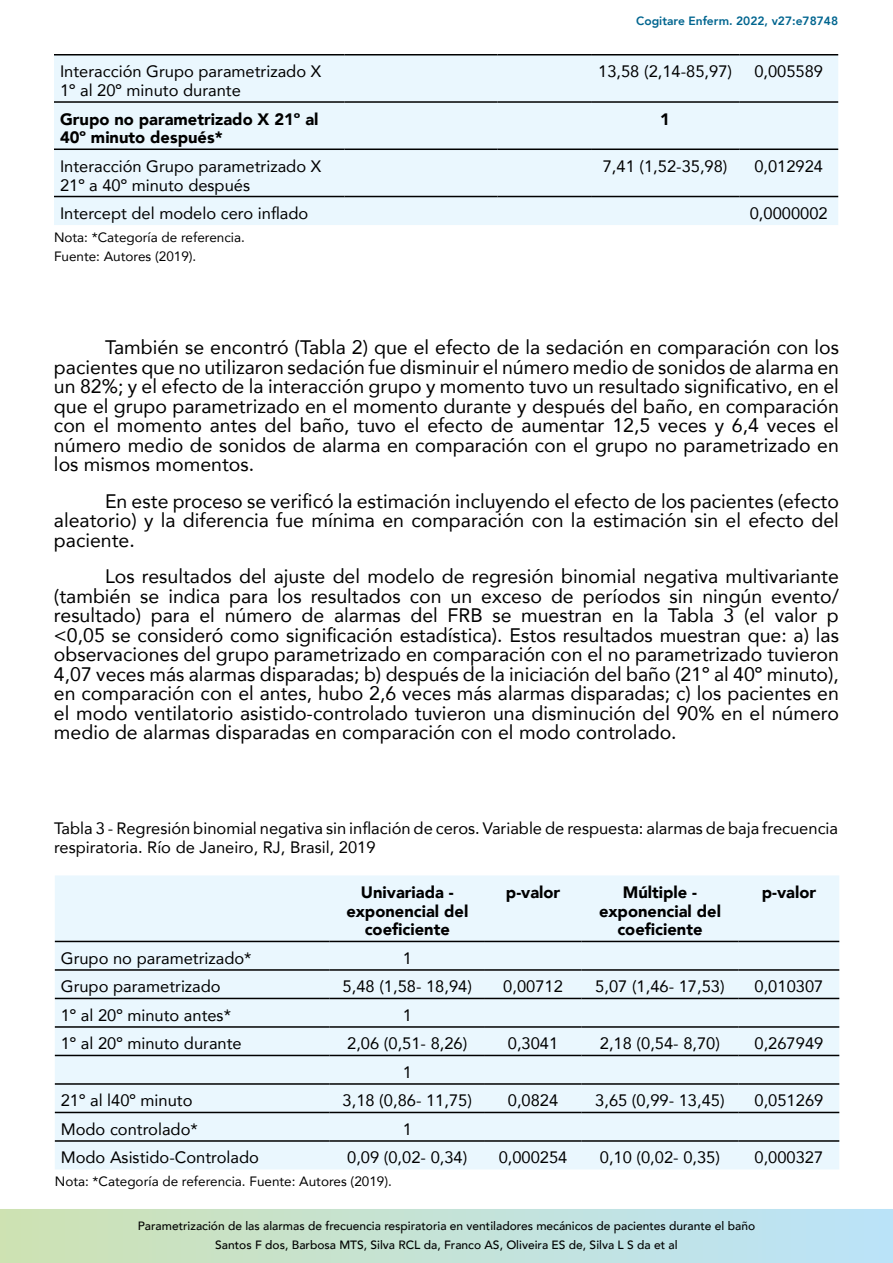
<style>
.page{position:relative;width:893px;height:1263px;background:#fff}
.page>*{position:absolute;margin:0;border:0;box-sizing:border-box;transform-origin:0 0}
.t1{font:19.5px/19.5px "Avenir";color:#000;text-align:justify}
.t2{font:16.5px/18.8px "Avenir";color:#000}
.t3{font:900 16.5px/18.8px "Avenir";color:#000;text-align:center}
.t4{font:13.5px/18.8px "Avenir";color:#000}
.t5{font:500 12px/18.6px "Avenir";color:#000;text-align:center}
.t6{font:800 12px "Avenir";color:#00658f}
</style>
<div class="page">
<svg style="left:0;top:1209px;width:893px;height:54px;background:#c4e2d6"></svg>
<div style="left:54px;top:56px;width:784px;height:169px;background:#eaf7fe"></div>
<hr style="left:54px;top:54px;width:290px;height:2px;background:#000">
<hr style="left:344px;top:54px;width:153px;height:2px;background:#000">
<hr style="left:497px;top:54px;width:94px;height:2px;background:#000">
<hr style="left:591px;top:54px;width:148px;height:2px;background:#000">
<hr style="left:739px;top:54px;width:99px;height:2px;background:#000">
<hr style="left:54px;top:101px;width:290px;height:2px;background:#000">
<hr style="left:344px;top:101px;width:153px;height:2px;background:#000">
<hr style="left:497px;top:101px;width:94px;height:2px;background:#000">
<hr style="left:591px;top:101px;width:148px;height:2px;background:#000">
<hr style="left:739px;top:101px;width:99px;height:2px;background:#000">
<hr style="left:54px;top:149px;width:290px;height:1px;background:#000">
<hr style="left:344px;top:149px;width:153px;height:1px;background:#000">
<hr style="left:497px;top:149px;width:94px;height:1px;background:#000">
<hr style="left:591px;top:149px;width:148px;height:1px;background:#000">
<hr style="left:739px;top:149px;width:99px;height:1px;background:#000">
<hr style="left:54px;top:196px;width:290px;height:1px;background:#000">
<hr style="left:344px;top:196px;width:153px;height:1px;background:#000">
<hr style="left:497px;top:196px;width:94px;height:1px;background:#000">
<hr style="left:591px;top:196px;width:148px;height:1px;background:#000">
<hr style="left:739px;top:196px;width:99px;height:1px;background:#000">
<div style="left:55px;top:875px;width:784px;height:294px;background:#eaf7fe"></div>
<hr style="left:55px;top:941px;width:275px;height:1px;background:#000">
<hr style="left:330px;top:941px;width:155px;height:1px;background:#000">
<hr style="left:485px;top:941px;width:96px;height:1px;background:#000">
<hr style="left:581px;top:941px;width:158px;height:1px;background:#000">
<hr style="left:739px;top:941px;width:100px;height:1px;background:#000">
<hr style="left:55px;top:969px;width:275px;height:2px;background:#000">
<hr style="left:330px;top:969px;width:155px;height:2px;background:#000">
<hr style="left:485px;top:969px;width:96px;height:2px;background:#000">
<hr style="left:581px;top:969px;width:158px;height:2px;background:#000">
<hr style="left:739px;top:969px;width:100px;height:2px;background:#000">
<hr style="left:55px;top:998px;width:275px;height:1px;background:#000">
<hr style="left:330px;top:998px;width:155px;height:1px;background:#000">
<hr style="left:485px;top:998px;width:96px;height:1px;background:#000">
<hr style="left:581px;top:998px;width:158px;height:1px;background:#000">
<hr style="left:739px;top:998px;width:100px;height:1px;background:#000">
<hr style="left:55px;top:1026px;width:275px;height:2px;background:#000">
<hr style="left:330px;top:1026px;width:155px;height:2px;background:#000">
<hr style="left:485px;top:1026px;width:96px;height:2px;background:#000">
<hr style="left:581px;top:1026px;width:158px;height:2px;background:#000">
<hr style="left:739px;top:1026px;width:100px;height:2px;background:#000">
<hr style="left:55px;top:1055px;width:275px;height:1px;background:#000">
<hr style="left:330px;top:1055px;width:155px;height:1px;background:#000">
<hr style="left:485px;top:1055px;width:96px;height:1px;background:#000">
<hr style="left:581px;top:1055px;width:158px;height:1px;background:#000">
<hr style="left:739px;top:1055px;width:100px;height:1px;background:#000">
<hr style="left:55px;top:1083px;width:275px;height:2px;background:#000">
<hr style="left:330px;top:1083px;width:155px;height:2px;background:#000">
<hr style="left:485px;top:1083px;width:96px;height:2px;background:#000">
<hr style="left:581px;top:1083px;width:158px;height:2px;background:#000">
<hr style="left:739px;top:1083px;width:100px;height:2px;background:#000">
<hr style="left:55px;top:1112px;width:275px;height:1px;background:#000">
<hr style="left:330px;top:1112px;width:155px;height:1px;background:#000">
<hr style="left:485px;top:1112px;width:96px;height:1px;background:#000">
<hr style="left:581px;top:1112px;width:158px;height:1px;background:#000">
<hr style="left:739px;top:1112px;width:100px;height:1px;background:#000">
<hr style="left:55px;top:1140px;width:275px;height:2px;background:#000">
<hr style="left:330px;top:1140px;width:155px;height:2px;background:#000">
<hr style="left:485px;top:1140px;width:96px;height:2px;background:#000">
<hr style="left:581px;top:1140px;width:158px;height:2px;background:#000">
<hr style="left:739px;top:1140px;width:100px;height:2px;background:#000">
<p class="t6" style="left:636px;top:12px;width:203px">Cogitare Enferm. 2022, v27:e78748</p>
<p class="t2" style="left:60px;top:62px;width:263px">Interacción Grupo parametrizado X<br>1º al 20º minuto durante</p>
<p class="t2" style="left:598px;top:62px;width:135px">13,58 (2,14-85,97)</p>
<p class="t2" style="left:754px;top:62px;width:70px">0,005589</p>
<p class="t3" style="left:60px;top:109px;width:260px;text-align:left">Grupo no parametrizado X 21º al<br>40º minuto después*</p>
<p class="t3" style="left:660px;top:109px;width:11px">1</p>
<p class="t2" style="left:60px;top:156px;width:263px">Interacción Grupo parametrizado X<br>21º a 40º minuto después</p>
<p class="t2" style="left:603px;top:156px;width:126px">7,41 (1,52-35,98)</p>
<p class="t2" style="left:754px;top:156px;width:70px">0,012924</p>
<p class="t2" style="left:60px;top:203px;width:250px">Intercept del modelo cero inflado</p>
<p class="t2" style="left:750px;top:203px;width:79px">0,0000002</p>
<p class="t4" style="left:54px;top:228px;width:192px">Nota: *Categoría de referencia.<br>Fuente: Autores (2019).</p>
<p class="t1" style="left:54px;top:337px;width:787px;text-indent:51px">También se encontró (Tabla 2) que el efecto de la sedación en comparación con los pacientes que no utilizaron sedación fue disminuir el número medio de sonidos de alarma en un 82%; y el efecto de la interacción grupo y momento tuvo un resultado significativo, en el que el grupo parametrizado en el momento durante y después del baño, en comparación con el momento antes del baño, tuvo el efecto de aumentar 12,5 veces y 6,4 veces el número medio de sonidos de alarma en comparación con el grupo no parametrizado en los mismos momentos.</p>
<p class="t1" style="left:54px;top:490px;width:786px;text-indent:51px">En este proceso se verificó la estimación incluyendo el efecto de los pacientes (efecto aleatorio) y la diferencia fue mínima en comparación con la estimación sin el efecto del paciente.</p>
<p class="t1" style="left:54px;top:566px;width:786px;text-indent:51px">Los resultados del ajuste del modelo de regresión binomial negativa multivariante (también se indica para los resultados con un exceso de períodos sin ningún evento/ resultado) para el número de alarmas del FRB se muestran en la Tabla 3 (el valor p &lt;0,05 se consideró como significación estadística). Estos resultados muestran que: a) las observaciones del grupo parametrizado en comparación con el no parametrizado tuvieron 4,07 veces más alarmas disparadas; b) después de la iniciación del baño (21º al 40º minuto), en comparación con el antes, hubo 2,6 veces más alarmas disparadas; c) los pacientes en el modo ventilatorio asistido-controlado tuvieron una disminución del 90% en el número medio de alarmas disparadas en comparación con el modo controlado.</p>
<p class="t2" style="left:54px;top:819px;width:786px">Tabla 3 - Regresión binomial negativa sin inflación de ceros. Variable de respuesta: alarmas de baja frecuencia respiratoria. Río de Janeiro, RJ, Brasil, 2019</p>
<p class="t3" style="left:346px;top:882px;width:123px">Univariada - exponencial del coeficiente</p>
<p class="t3" style="left:506px;top:882px;width:56px">p-valor</p>
<p class="t3" style="left:599px;top:882px;width:123px">Múltiple - exponencial del coeficiente</p>
<p class="t3" style="left:762px;top:882px;width:56px">p-valor</p>
<p class="t2" style="left:61px;top:948px;width:192px">Grupo no parametrizado*</p>
<p class="t2" style="left:403px;top:948px;width:11px">1</p>
<p class="t2" style="left:61px;top:977px;width:161px">Grupo parametrizado</p>
<p class="t2" style="left:343px;top:977px;width:131px">5,48 (1,58- 18,94)</p>
<p class="t2" style="left:503px;top:977px;width:61px">0,00712</p>
<p class="t2" style="left:595px;top:977px;width:131px">5,07 (1,46- 17,53)</p>
<p class="t2" style="left:754px;top:977px;width:70px">0,010307</p>
<p class="t2" style="left:61px;top:1005px;width:172px">1º al 20º minuto antes*</p>
<p class="t2" style="left:403px;top:1005px;width:11px">1</p>
<p class="t2" style="left:61px;top:1034px;width:182px">1º al 20º minuto durante</p>
<p class="t2" style="left:347px;top:1034px;width:122px">2,06 (0,51- 8,26)</p>
<p class="t2" style="left:508px;top:1034px;width:52px">0,3041</p>
<p class="t2" style="left:600px;top:1034px;width:122px">2,18 (0,54- 8,70)</p>
<p class="t2" style="left:754px;top:1034px;width:70px">0,267949</p>
<p class="t2" style="left:403px;top:1062px;width:11px">1</p>
<p class="t2" style="left:61px;top:1091px;width:133px">21º al l40º minuto</p>
<p class="t2" style="left:343px;top:1091px;width:131px">3,18 (0,86- 11,75)</p>
<p class="t2" style="left:508px;top:1091px;width:52px">0,0824</p>
<p class="t2" style="left:595px;top:1091px;width:131px">3,65 (0,99- 13,45)</p>
<p class="t2" style="left:754px;top:1091px;width:70px">0,051269</p>
<p class="t2" style="left:61px;top:1119px;width:139px">Modo controlado*</p>
<p class="t2" style="left:403px;top:1119px;width:11px">1</p>
<p class="t2" style="left:61px;top:1148px;width:200px">Modo Asistido-Controlado</p>
<p class="t2" style="left:347px;top:1148px;width:122px">0,09 (0,02- 0,34)</p>
<p class="t2" style="left:499px;top:1148px;width:70px">0,000254</p>
<p class="t2" style="left:600px;top:1148px;width:122px">0,10 (0,02- 0,35)</p>
<p class="t2" style="left:754px;top:1148px;width:70px">0,000327</p>
<p class="t4" style="left:55px;top:1172px;width:338px">Nota: *Categoría de referencia. Fuente: Autores (2019).</p>
<p class="t5" style="left:138px;top:1216px;width:619px">Parametrización de las alarmas de frecuencia respiratoria en ventiladores mecánicos de pacientes durante el baño<br>Santos F dos, Barbosa MTS, Silva RCL da, Franco AS, Oliveira ES de, Silva L S da et al</p>
</div>
